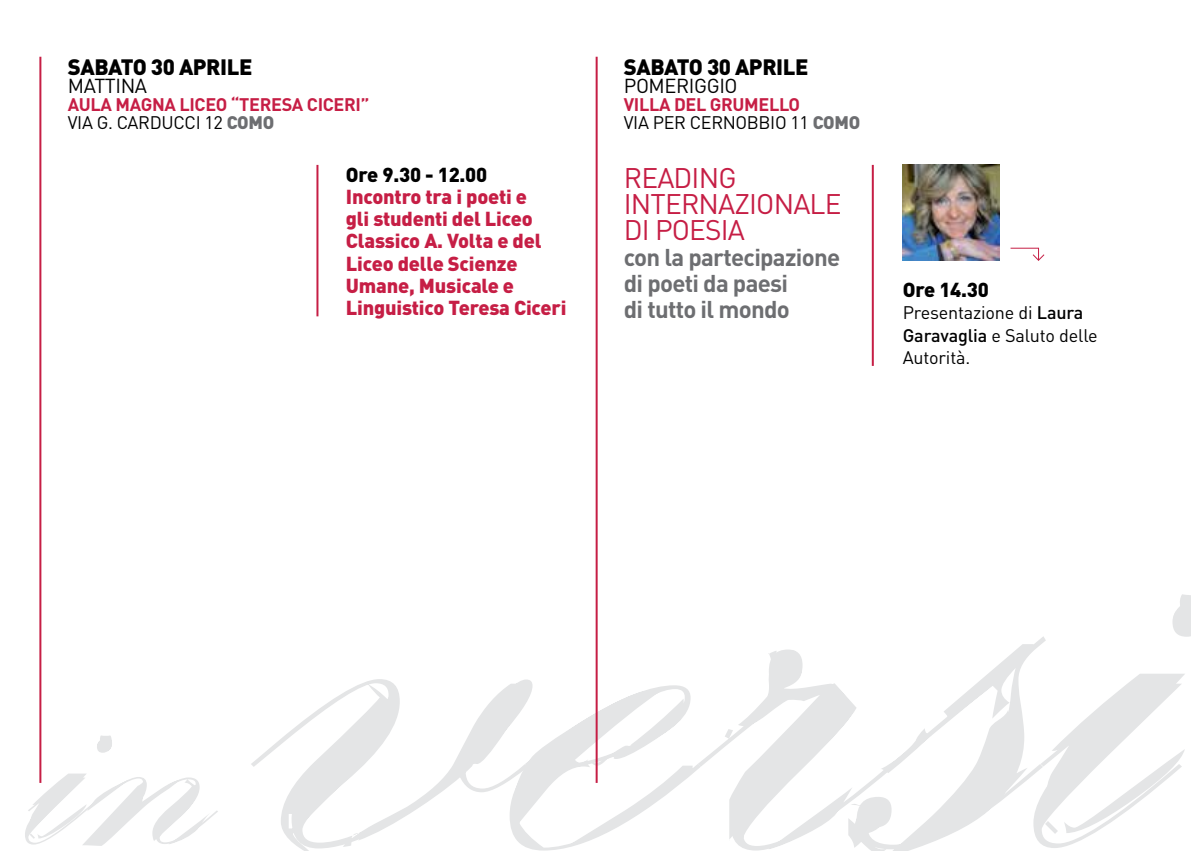
<style>
.page{position:relative;width:1191px;height:851px;background:#fff}
.page>*{position:absolute;margin:0;border:0;box-sizing:border-box;transform-origin:0 0}
.t1{font:28px/26px "DIN";letter-spacing:-.03em;color:#c61e45}
.t2{font:700 24px/26px "DIN";letter-spacing:-.03em;color:#6d6e71}
.t3{font:900 22px "DIN";letter-spacing:-.02em;color:#000}
.t4{font:900 20px/22.2px "DIN";letter-spacing:-.01em;color:#c61e45}
.t5{font:900 20px "DIN";letter-spacing:-.01em;color:#000}
.t6{font:20px "DIN";letter-spacing:-.02em;color:#000}
.t7{font:18px/22.2px "DIN";letter-spacing:-.01em;color:#000}
.t8{font:700 18px/18px "DIN";letter-spacing:-.02em;color:#c61e45}
.s1{font-weight:400;color:#000}
.s2{font-weight:900;color:#6d6e71}
.s3{font-weight:700;color:#c61e45}
.s4{font-weight:500}
</style>
<div class="page">
<svg style="left:251px;top:679px;width:258px;height:171px"></svg>
<svg style="left:509px;top:649px;width:339px;height:201px"></svg>
<svg style="left:848px;top:636px;width:198px;height:214px"></svg>
<svg style="left:1033px;top:673px;width:152px;height:174px"></svg>
<svg style="left:1172px;top:594px;width:19px;height:42px"></svg>
<svg style="left:25px;top:735px;width:193px;height:110px"></svg>
<hr style="left:316px;top:165px;width:2px;height:151px;background:#c61e45">
<hr style="left:595px;top:57px;width:2px;height:725px;background:#c61e45">
<svg style="left:1010px;top:247px;width:35px;height:14px"></svg>
<img style="left:902px;top:164px;width:97px;height:97px">
<hr style="left:39px;top:57px;width:2px;height:725px;background:#c61e45">
<hr style="left:871px;top:165px;width:2px;height:201px;background:#c61e45">
<p class="t3" style="left:68px;top:52px;width:186px">SABATO 30 APRILE</p>
<p class="t6" style="left:68px;top:73px;width:81px">MATTINA</p>
<p class="t8" style="left:68px;top:95px;width:303px">AULA MAGNA LICEO “TERESA CICERI”<br><span class="s1">VIA G. CARDUCCI 12</span> <span class="s2">COMO</span></p>
<p class="t5" style="left:346px;top:161px;width:143px">Ore 9.30 - 12.00</p>
<p class="t4" style="left:346px;top:184px;width:222px">Incontro tra i poeti e<br>gli studenti del Liceo<br>Classico A. Volta e del<br>Liceo delle Scienze<br>Umane, Musicale e<br>Linguistico Teresa Ciceri</p>
<p class="t3" style="left:624px;top:52px;width:186px">SABATO 30 APRILE</p>
<p class="t6" style="left:624px;top:73px;width:115px">POMERIGGIO</p>
<p class="t7" style="left:624px;top:95px;width:238px;line-height:18px"><span class="s3">VILLA DEL GRUMELLO<br></span>VIA PER CERNOBBIO 11 <span class="s2">COMO</span></p>
<h1 class="t1" style="left:624px;top:164px;width:219px">READING<br>INTERNAZIONALE<br>DI POESIA</h1>
<p class="t2" style="left:624px;top:243px;width:218px">con la partecipazione di poeti da paesi<br>di tutto il mondo</p>
<p class="t5" style="left:902px;top:276px;width:88px">Ore 14.30</p>
<p class="t7" style="left:902px;top:301px;width:196px">Presentazione di <span class="s4">Laura<br>Garavaglia</span> e Saluto delle<br>Autorità.</p>
</div>
